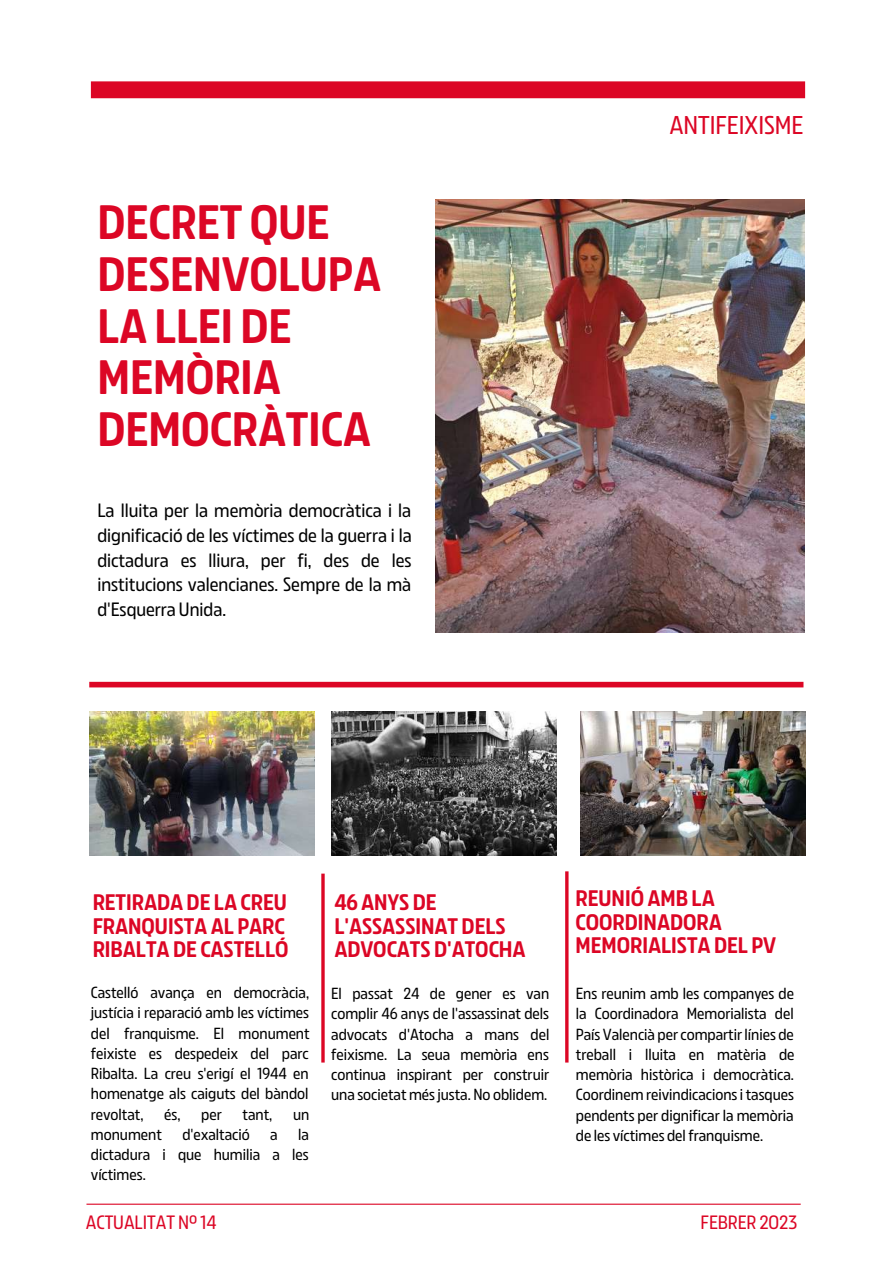
<style>
.page{position:relative;width:893px;height:1264px;background:#fff}
.page>*{position:absolute;margin:0;border:0;box-sizing:border-box;transform-origin:0 0}
.t1{font:600 45px/51.8px "Izquierda";color:#dc0625}
.t2{font:300 24px "Izquierda";color:#dc0625}
.t3{font:600 21px/23.5px "Izquierda";color:#dc0625}
.t4{font:300 18px/24.8px "Izquierda";color:#000;text-align:justify}
.t5{font:300 18px "Izquierda";color:#dc0625}
.t6{font:300 15px/20.2px "Izquierda";color:#000;text-align:justify}
</style>
<div class="page">
<img style="left:436px;top:200px;width:368px;height:432px">
<div style="left:89px;top:681px;width:714px;height:6px;background:#dc0625"></div>
<div style="left:91px;top:81px;width:714px;height:17px;background:#dc0625"></div>
<hr style="left:321px;top:873px;width:3px;height:189px;background:#dc0625">
<hr style="left:565px;top:871px;width:3px;height:191px;background:#dc0625">
<img style="left:89px;top:711px;width:225px;height:144px">
<img style="left:331px;top:711px;width:225px;height:144px">
<img style="left:580px;top:711px;width:225px;height:144px">
<hr style="left:86px;top:1203px;width:714px;height:1px;background:#dc0625">
<h1 class="t1" style="left:97px;top:196px;width:285px">DECRET QUE<br>DESENVOLUPA<br>LA LLEI DE<br>MEMÒRIA<br>DEMOCRÀTICA</h1>
<p class="t4" style="left:97px;top:497px;width:316px">La lluita per la memòria democràtica i la dignificació de les víctimes de la guerra i la dictadura es lliura, per fi, des de les institucions valencianes. Sempre de la mà d'Esquerra Unida.</p>
<h2 class="t2" style="left:669px;top:109px;width:135px">ANTIFEIXISME</h2>
<h3 class="t3" style="left:93px;top:890px;width:197px">RETIRADA DE LA CREU<br>FRANQUISTA AL PARC<br>RIBALTA DE CASTELLÓ</h3>
<p class="t6" style="left:91px;top:982px;width:220px">Castelló avança en democràcia, justícia i reparació amb les víctimes del franquisme. El monument feixiste es despedeix del parc Ribalta. La creu s'erigí el 1944 en homenatge als caiguts del bàndol revoltat,</p>
<p class="t6" style="left:164px;top:1103px;width:18px">és,</p>
<p class="t6" style="left:201px;top:1103px;width:22px">per</p>
<p class="t6" style="left:242px;top:1103px;width:31px">tant,</p>
<p class="t6" style="left:293px;top:1103px;width:18px">un</p>
<p class="t6" style="left:91px;top:1123px;width:220px;text-indent:207px">la dictadura i que humilia a les víctimes.</p>
<p class="t6" style="left:91px;top:1123px;width:72px">monument</p>
<p class="t6" style="left:182px;top:1123px;width:69px">d'exaltació</p>
<p class="t6" style="left:270px;top:1123px;width:9px">a</p>
<h3 class="t3" style="left:334px;top:890px;width:193px">46 ANYS DE<br>L'ASSASSINAT DELS<br>ADVOCATS D'ATOCHA</h3>
<p class="t6" style="left:331px;top:983px;width:220px">El passat 24 de gener es van complir 46 anys de l'assassinat dels advocats d'Atocha a mans del feixisme. La seua memòria ens continua inspirant per construir una societat més justa. No oblidem.</p>
<h3 class="t3" style="left:575px;top:886px;width:202px">REUNIÓ AMB LA<br>COORDINADORA<br>MEMORIALISTA DEL PV</h3>
<p class="t6" style="left:576px;top:983px;width:220px">Ens reunim amb les companyes de la Coordinadora Memorialista del País Valencià per compartir línies de treball i lluita en matèria de memòria històrica i democràtica.<br>Coordinem reivindicacions i tasques pendents per dignificar la memòria de les víctimes del franquisme.</p>
<p class="t5" style="left:86px;top:1209px;width:132px">ACTUALITAT Nº 14</p>
<p class="t5" style="left:700px;top:1209px;width:98px">FEBRER 2023</p>
</div>
